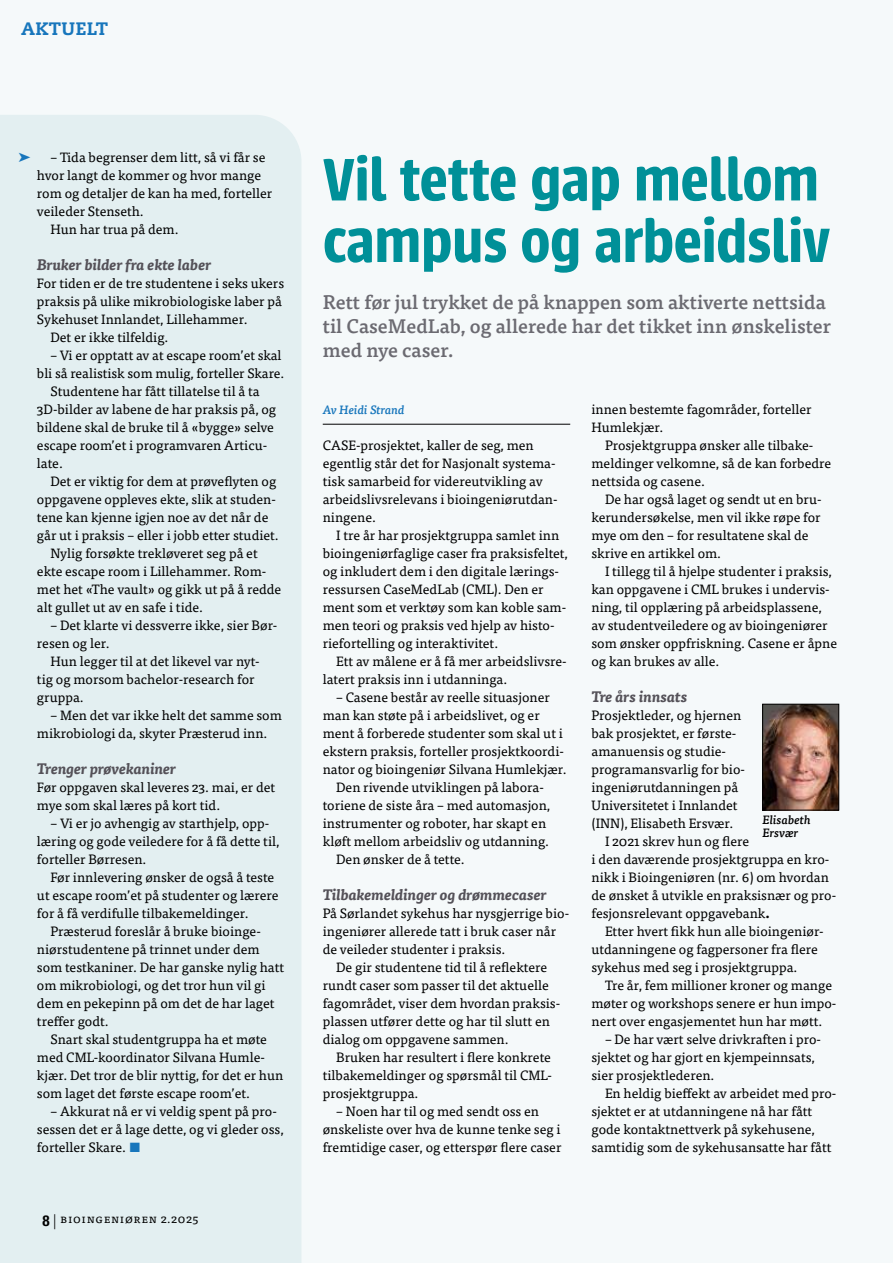
<style>
.page{position:relative;width:893px;height:1263px;background:#f5f9fa}
.page>*{position:absolute;margin:0;border:0;box-sizing:border-box;transform-origin:0 0}
.t1{font:600 66px/61.5px "Urbana";letter-spacing:-.01em;color:#009098}
.t2{font:500 19.5px/24px "Tisa Pro";color:#6b6a71}
.t3{font:800 18px "Caecilia LT Std";letter-spacing:.02em;color:#1776bc}
.t4{font:italic 700 15px "Tisa Pro";color:#545158}
.t5{font:13.5px/18px "Tisa Pro";color:#000}
.t6{font:12px "Tisa Pro";letter-spacing:.05em;color:#000}
.t7{font:italic 500 12px/13.5px "Tisa Pro";color:#000}
.t8{font:italic 500 12px "Tisa Pro";color:#1776bc}
.s1{color:#1776bc}
.s2{font-family:"Helvetica Neue LT Pro";font-weight:700;font-stretch:condensed;font-size:15px}
.s3{font-family:"Helvetica Neue LT Pro";font-weight:300;font-size:15px}
.s4{font-weight:700}
</style>
<div class="page">
<hr style="left:323px;top:424px;width:247px;height:1px;background:#000">
<img style="left:764px;top:706px;width:73px;height:102px">
<div style="left:762px;top:704px;width:77px;height:106px;border:1px solid #000"></div>
<div style="left:0;top:115px;width:301px;height:1148px;background:#e3eff1"></div>
<svg style="left:19px;top:152px;width:12px;height:10px"></svg>
<h3 class="t3" style="left:21px;top:18px;width:88px">AKTUELT</h3>
<p class="t5" style="left:50px;top:147px;width:216px">– Tida begrenser dem litt, så vi får se</p>
<p class="t5" style="left:37px;top:165px;width:226px">hvor langt de kommer og hvor mange</p>
<p class="t5" style="left:37px;top:183px;width:237px">rom og detaljer de kan ha med, forteller</p>
<p class="t5" style="left:37px;top:201px;width:108px">veileder Stenseth.</p>
<p class="t5" style="left:50px;top:219px;width:130px">Hun har trua på dem.</p>
<p class="t4" style="left:37px;top:253px;width:176px">Bruker bilder fra ekte laber</p>
<p class="t5" style="left:37px;top:273px;width:249px">For tiden er de tre studentene i seks ukers</p>
<p class="t5" style="left:37px;top:291px;width:246px">praksis på ulike mikrobiologiske laber på</p>
<p class="t5" style="left:37px;top:309px;width:212px">Sykehuset Innlandet, Lillehammer.</p>
<p class="t5" style="left:50px;top:327px;width:119px">Det er ikke tilfeldig.</p>
<p class="t5" style="left:50px;top:345px;width:233px">– Vi er opptatt av at escape room’et skal</p>
<p class="t5" style="left:37px;top:363px;width:249px">bli så realistisk som mulig, forteller Skare.</p>
<p class="t5" style="left:50px;top:381px;width:211px">Studentene har fått tillatelse til å ta</p>
<p class="t5" style="left:37px;top:399px;width:241px">3D-bilder av labene de har praksis på, og</p>
<p class="t5" style="left:37px;top:417px;width:238px">bildene skal de bruke til å «bygge» selve</p>
<p class="t5" style="left:37px;top:435px;width:232px">escape room’et i programvaren Articu-</p>
<p class="t5" style="left:37px;top:453px;width:27px">late.</p>
<p class="t5" style="left:50px;top:471px;width:227px">Det er viktig for dem at prøveflyten og</p>
<p class="t5" style="left:37px;top:489px;width:241px">oppgavene oppleves ekte, slik at studen-</p>
<p class="t5" style="left:37px;top:507px;width:233px">tene kan kjenne igjen noe av det når de</p>
<p class="t5" style="left:37px;top:525px;width:243px">går ut i praksis – eller i jobb etter studiet.</p>
<p class="t5" style="left:50px;top:543px;width:209px">Nylig forsøkte trekløveret seg på et</p>
<p class="t5" style="left:37px;top:561px;width:231px">ekte escape room i Lillehammer. Rom-</p>
<p class="t5" style="left:37px;top:579px;width:246px">met het «The vault» og gikk ut på å redde</p>
<p class="t5" style="left:37px;top:597px;width:168px">alt gullet ut av en safe i tide.</p>
<p class="t5" style="left:37px;top:615px;width:242px;text-indent:14px">– Det klarte vi dessverre ikke, sier Bør&shy;resen og ler.</p>
<p class="t5" style="left:37px;top:651px;width:224px;text-indent:14px">Hun legger til at det likevel var nyt&shy;tig og morsom bachelor-research for gruppa.</p>
<p class="t5" style="left:37px;top:705px;width:246px;text-indent:14px">– Men det var ikke helt det samme som mikrobiologi da, skyter Præsterud inn.</p>
<p class="t4" style="left:37px;top:757px;width:141px">Trenger prøvekaniner</p>
<p class="t5" style="left:37px;top:777px;width:240px">Før oppgaven skal leveres 23. mai, er det mye som skal læres på kort tid.</p>
<p class="t5" style="left:37px;top:813px;width:244px;text-indent:14px">– Vi er jo avhengig av starthjelp, opp&shy;læring og gode veiledere for å få dette til, forteller Børresen.</p>
<p class="t5" style="left:37px;top:867px;width:243px;text-indent:14px">Før innlevering ønsker de også å teste ut escape room’et på studenter og lærere for å få verdifulle tilbakemeldinger.</p>
<p class="t5" style="left:37px;top:921px;width:249px;text-indent:14px">Præsterud foreslår å bruke bioinge&shy;niørstudentene på trinnet under dem som testkaniner. De har ganske nylig hatt om mikrobiologi, og det tror hun vil gi dem en pekepinn på om det de har laget trefer godt.</p>
<p class="t5" style="left:37px;top:1029px;width:248px;text-indent:14px">Snart skal studentgruppa ha et møte med CML-koordinator Silvana Humle&shy;kjær. Det tror de blir nyttig, for det er hun som laget det første escape room’et.</p>
<p class="t5" style="left:37px;top:1101px;width:248px;text-indent:14px">– Akkurat nå er vi veldig spent på pro&shy;sessen det er å lage dette, og vi gleder oss, forteller Skare. <span class="s1">■</span></p>
<p class="t6" style="left:43px;top:1209px;width:157px"><span class="s2">8</span> <span class="s3">|</span> Bioingeniøren 2.2025</p>
<h1 class="t1" style="left:323px;top:150px;width:509px">Vil tette gap mellom campus og arbeidsliv</h1>
<h2 class="t2" style="left:323px;top:289px;width:510px">Rett før jul trykket de på knappen som aktiverte nettsida til CaseMedLab, og allerede har det tikket inn ønskelister med nye caser.</h2>
<p class="t8" style="left:323px;top:401px;width:83px">Av Heidi Strand</p>
<p class="t5" style="left:323px;top:435px;width:236px">CASE-prosjektet, kaller de seg, men egentlig står det for Nasjonalt systema&shy;tisk samarbeid for videreutvikling av arbeidslivsrelevans i bioingeniørutdan&shy;ningene.</p>
<p class="t5" style="left:323px;top:525px;width:247px;text-indent:14px">I tre år har prosjektgruppa samlet inn bioingeniørfaglige caser fra praksisfeltet, og inkludert dem i den digitale lærings&shy;ressursen CaseMedLab (CML). Den er ment som et verktøy som kan koble sam&shy;men teori og praksis ved hjelp av histo&shy;riefortelling og interaktivitet.</p>
<p class="t5" style="left:323px;top:651px;width:245px;text-indent:13px">Ett av målene er å få mer arbeidslivsre&shy;latert praksis inn i utdanninga.</p>
<p class="t5" style="left:336px;top:687px;width:215px">– Casene består av reelle situasjoner</p>
<p class="t5" style="left:323px;top:705px;width:218px">man kan støte på i arbeidslivet, og er</p>
<p class="t5" style="left:323px;top:723px;width:242px">ment å forberede studenter som skal ut i</p>
<p class="t5" style="left:323px;top:741px;width:243px">ekstern praksis, forteller prosjektkoordi-</p>
<p class="t5" style="left:323px;top:759px;width:246px">nator og bioingeniør Silvana Humlekjær.</p>
<p class="t5" style="left:336px;top:777px;width:209px">Den rivende utviklingen på labora-</p>
<p class="t5" style="left:323px;top:795px;width:229px">toriene de siste åra – med automasjon,</p>
<p class="t5" style="left:323px;top:813px;width:225px">instrumenter og roboter, har skapt en</p>
<p class="t5" style="left:323px;top:831px;width:228px">kløft mellom arbeidsliv og utdanning.</p>
<p class="t5" style="left:336px;top:849px;width:130px">Den ønsker de å tette.</p>
<p class="t4" style="left:323px;top:883px;width:225px">Tilbakemeldinger og drømmecaser</p>
<p class="t5" style="left:323px;top:903px;width:248px">På Sørlandet sykehus har nysgjerrige bio-</p>
<p class="t5" style="left:323px;top:921px;width:235px">ingeniører allerede tatt i bruk caser når</p>
<p class="t5" style="left:323px;top:939px;width:184px">de veileder studenter i praksis.</p>
<p class="t5" style="left:336px;top:957px;width:212px">De gir studentene tid til å reflektere</p>
<p class="t5" style="left:323px;top:975px;width:228px">rundt caser som passer til det aktuelle</p>
<p class="t5" style="left:323px;top:993px;width:239px">fagområdet, viser dem hvordan praksis-</p>
<p class="t5" style="left:323px;top:1011px;width:229px">plassen utfører dette og har til slutt en</p>
<p class="t5" style="left:323px;top:1029px;width:187px">dialog om oppgavene sammen.</p>
<p class="t5" style="left:336px;top:1047px;width:216px">Bruken har resultert i flere konkrete</p>
<p class="t5" style="left:323px;top:1065px;width:229px">tilbakemeldinger og spørsmål til CML-</p>
<p class="t5" style="left:323px;top:1083px;width:97px">prosjektgruppa.</p>
<p class="t5" style="left:323px;top:1101px;width:240px;text-indent:14px">– Noen har til og med sendt oss en ønskeliste over hva de kunne tenke seg i fremtidige caser, og etterspør flere caser</p>
<p class="t5" style="left:591px;top:399px;width:222px">innen bestemte fagområder, forteller<br>Humlekjær.</p>
<p class="t5" style="left:591px;top:435px;width:241px;text-indent:14px">Prosjektgruppa ønsker alle tilbake&shy;meldinger velkomne, så de kan forbedre nettsida og casene.</p>
<p class="t5" style="left:591px;top:489px;width:232px;text-indent:14px">De har også laget og sendt ut en bru&shy;kerundersøkelse, men vil ikke røpe for mye om den – for resultatene skal de skrive en artikkel om.</p>
<p class="t5" style="left:591px;top:561px;width:247px;text-indent:13px">I tillegg til å hjelpe studenter i praksis, kan oppgavene i CML brukes i undervis&shy;ning, til opplæring på arbeidsplassene, av studentveiledere og av bioingeniører som ønsker oppfriskning. Casene er åpne og kan brukes av alle.</p>
<p class="t4" style="left:591px;top:685px;width:97px">Tre års innsats</p>
<p class="t5" style="left:591px;top:705px;width:151px">Prosjektleder, og hjernen</p>
<p class="t5" style="left:591px;top:723px;width:146px">bak prosjektet, er første-</p>
<p class="t5" style="left:591px;top:741px;width:136px">amanuensis og studie-</p>
<p class="t5" style="left:591px;top:759px;width:155px">programansvarlig for bio-</p>
<p class="t5" style="left:591px;top:777px;width:148px">ingeniørutdanningen på</p>
<p class="t5" style="left:591px;top:795px;width:148px">Universitetet i Innlandet</p>
<p class="t5" style="left:591px;top:813px;width:143px">(INN), Elisabeth Ersvær.</p>
<p class="t5" style="left:605px;top:831px;width:146px">I 2021 skrev hun og flere</p>
<p class="t5" style="left:591px;top:849px;width:239px">i den daværende prosjektgruppa en kro-</p>
<p class="t5" style="left:591px;top:867px;width:239px">nikk i Bioingeniøren (nr. 6) om hvordan</p>
<p class="t5" style="left:591px;top:885px;width:246px">de ønsket å utvikle en praksisnær og pro-</p>
<p class="t5" style="left:591px;top:903px;width:180px">fesjonsrelevant oppgavebank<span class="s4">.</span></p>
<p class="t5" style="left:605px;top:921px;width:220px">Etter hvert fikk hun alle bioingeniør-</p>
<p class="t5" style="left:591px;top:939px;width:228px">utdanningene og fagpersoner fra flere</p>
<p class="t5" style="left:591px;top:957px;width:207px">sykehus med seg i prosjektgruppa.</p>
<p class="t5" style="left:605px;top:975px;width:229px">Tre år, fem millioner kroner og mange</p>
<p class="t5" style="left:591px;top:993px;width:246px">møter og workshops senere er hun impo-</p>
<p class="t5" style="left:591px;top:1011px;width:232px">nert over engasjementet hun har møtt.</p>
<p class="t5" style="left:591px;top:1029px;width:231px;text-indent:14px">– De har vært selve drivkraften i pro&shy;sjektet og har gjort en kjempeinnsats, sier prosjektlederen.</p>
<p class="t5" style="left:591px;top:1083px;width:246px;text-indent:14px">En heldig biefekt av arbeidet med pro&shy;sjektet er at utdanningene nå har fått gode kontaktnettverk på sykehusene, samtidig som de sykehusansatte har fått</p>
<p class="t7" style="left:762px;top:812px;width:50px">Elisabeth<br>Ersvær</p>
</div>
